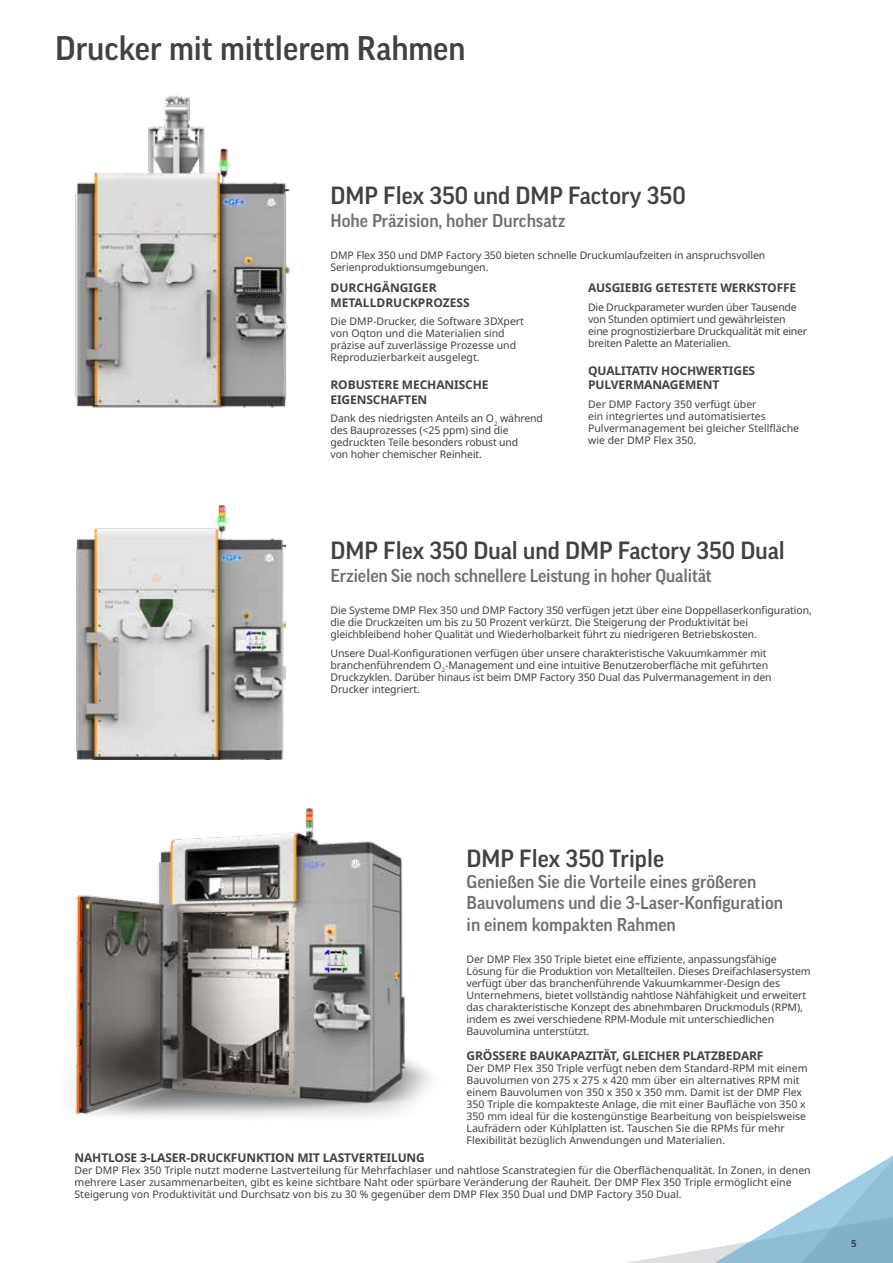
<style>
.page{position:relative;width:893px;height:1263px;background:#fff}
.page>*{position:absolute;margin:0;border:0;box-sizing:border-box;transform-origin:0 0}
.t1{font:500 33px "Good Pro";color:#414042}
.t2{font:500 24px "Good Pro";color:#414042}
.t3{font:500 18px/21.8px "Good Pro";color:#6d6e71}
.t4{font:700 12px/14.4px "Noto Sans";letter-spacing:-.01em;color:#414042}
.t5{font:10.5px/12px "Noto Sans";letter-spacing:-.01em;color:#414042}
.t6{font:700 9.75px "Noto Sans";color:#414042}
</style>
<div class="page">
<svg style="left:626px;top:1155px;width:267px;height:108px"></svg>
<img style="left:75px;top:95px;width:215px;height:313px">
<img style="left:76px;top:505px;width:209px;height:254px">
<img style="left:71px;top:808px;width:360px;height:309px">
<h1 class="t1" style="left:55px;top:30px;width:412px">Drucker mit mittlerem Rahmen</h1>
<h2 class="t2" style="left:330px;top:182px;width:357px">DMP Flex 350 und DMP Factory 350</h2>
<h3 class="t3" style="left:330px;top:210px;width:237px">Hohe Präzision, hoher Durchsatz</h3>
<p class="t5" style="left:330px;top:250px;width:436px">DMP Flex 350 und DMP Factory 350 bieten schnelle Druckumlaufzeiten in anspruchsvollen<br>Serienproduktionsumgebungen.</p>
<p class="t4" style="left:330px;top:281px;width:141px">DURCHGÄNGIGER<br>METALLDRUCKPROZESS</p>
<p class="t5" style="left:330px;top:316px;width:195px">Die DMP-Drucker, die Software 3DXpert von Oqton und die Materialien sind präzise auf zuverlässige Prozesse und Reproduzierbarkeit ausgelegt.</p>
<p class="t4" style="left:330px;top:378px;width:159px">ROBUSTERE MECHANISCHE<br>EIGENSCHAFTEN</p>
<p class="t5" style="left:330px;top:413px;width:214px">Dank des niedrigsten Anteils an O<sub>2</sub> während des Bauprozesses (&lt;25 ppm) sind die gedruckten Teile besonders robust und<br>von hoher chemischer Reinheit.</p>
<p class="t4" style="left:588px;top:281px;width:210px">AUSGIEBIG GETESTETE WERKSTOFFE</p>
<p class="t5" style="left:588px;top:301px;width:221px">Die Druckparameter wurden über Tausende von Stunden optimiert und gewährleisten eine prognostizierbare Druckqualität mit einer breiten Palette an Materialien.</p>
<p class="t4" style="left:588px;top:363px;width:169px">QUALITATIV HOCHWERTIGES<br>PULVERMANAGEMENT</p>
<p class="t5" style="left:588px;top:398px;width:213px">Der DMP Factory 350 verfügt über<br>ein integriertes und automatisiertes Pulvermanagement bei gleicher Stellfläche wie der DMP Flex 350.</p>
<h2 class="t2" style="left:330px;top:537px;width:456px">DMP Flex 350 Dual und DMP Factory 350 Dual</h2>
<h3 class="t3" style="left:330px;top:564px;width:383px">Erzielen Sie noch schnellere Leistung in hoher Qualität</h3>
<p class="t5" style="left:330px;top:604px;width:483px">Die Systeme DMP Flex 350 und DMP Factory 350 verfügen jetzt über eine Doppellaserkonfiguration, die die Druckzeiten um bis zu 50 Prozent verkürzt. Die Steigerung der Produktivität bei gleichbleibend hoher Qualität und Wiederholbarkeit führt zu niedrigeren Betriebskosten.</p>
<p class="t5" style="left:330px;top:647px;width:443px">Unsere Dual-Konfigurationen verfügen über unsere charakteristische Vakuumkammer mit branchenführendem O<sub>2</sub>-Management und eine intuitive Benutzeroberfläche mit geführten Druckzyklen. Darüber hinaus ist beim DMP Factory 350 Dual das Pulvermanagement in den Drucker integriert.</p>
<h2 class="t2" style="left:467px;top:844px;width:199px">DMP Flex 350 Triple</h2>
<h3 class="t3" style="left:467px;top:870px;width:318px">Genießen Sie die Vorteile eines größeren<br>Bauvolumens und die 3-Laser-Konfiguration in einem kompakten Rahmen</h3>
<p class="t5" style="left:467px;top:954px;width:346px">Der DMP Flex 350 Triple bietet eine effiziente, anpassungsfähige Lösung für die Produktion von Metallteilen. Dieses Dreifachlasersystem verfügt über das branchenführende Vakuumkammer-Design des Unternehmens, bietet vollständig nahtlose Nähfähigkeit und erweitert das charakteristische Konzept des abnehmbaren Druckmoduls (RPM), indem es zwei verschiedene RPM-Module mit unterschiedlichen Bauvolumina unterstützt.</p>
<p class="t4" style="left:467px;top:1049px;width:298px">GRÖSSERE BAUKAPAZITÄT, GLEICHER PLATZBEDARF</p>
<p class="t5" style="left:467px;top:1062px;width:342px">Der DMP Flex 350 Triple verfügt neben dem Standard-RPM mit einem Bauvolumen von 275 x 275 x 420 mm über ein alternatives RPM mit einem Bauvolumen von 350 x 350 x 350 mm. Damit ist der DMP Flex 350 Triple die kompakteste Anlage, die mit einer Baufläche von 350 x 350 mm ideal für die kostengünstige Bearbeitung von beispielsweise Laufrädern oder Kühlplatten ist. Tauschen Sie die RPMs für mehr Flexibilität bezüglich Anwendungen und Materialien.</p>
<p class="t4" style="left:75px;top:1150px;width:352px">NAHTLOSE 3-LASER-DRUCKFUNKTION MIT LASTVERTEILUNG</p>
<p class="t5" style="left:75px;top:1164px;width:738px">Der DMP Flex 350 Triple nutzt moderne Lastverteilung für Mehrfachlaser und nahtlose Scanstrategien für die Oberflächenqualität. In Zonen, in denen mehrere Laser zusammenarbeiten, gibt es keine sichtbare Naht oder spürbare Veränderung der Rauheit. Der DMP Flex 350 Triple ermöglicht eine<br>Steigerung von Produktivität und Durchsatz von bis zu 30 % gegenüber dem DMP Flex 350 Dual und DMP Factory 350 Dual.</p>
<p class="t6" style="left:851px;top:1238px;width:7px">5</p>
</div>
